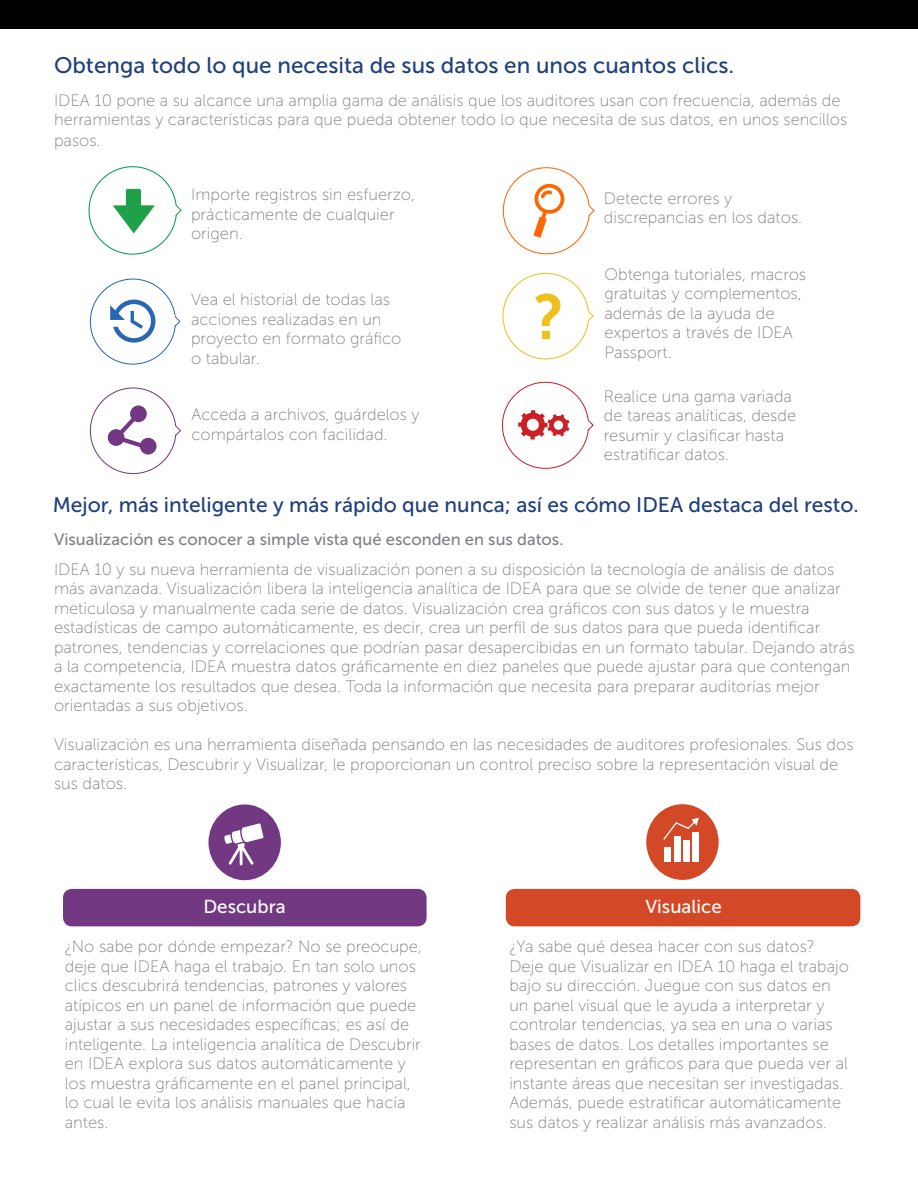
<style>
.page{position:relative;width:918px;height:1188px;background:#fff}
.page>*{position:absolute;margin:0;border:0;box-sizing:border-box;transform-origin:0 0}
.t1{font:22.5px "Museo Sans 500";color:#1f407b}
.t2{font:21px "Museo Sans 500";color:#1f407b}
.t3{font:18.75px "Museo Sans 500";color:#fffffe}
.t4{font:16.5px/19.5px "Museo Sans 100";color:#808285}
.t5{font:16.5px/19.5px "Museo Sans 100";color:#7f8184}
.t6{font:16.5px "Museo Sans 500";color:#808285}
</style>
<div class="page">
<svg style="left:175px;top:204px;width:6px;height:11px"></svg>
<svg style="left:113px;top:189px;width:42px;height:44px"></svg>
<svg style="left:589px;top:206px;width:5px;height:10px"></svg>
<div style="left:579px;top:204px;width:12px;height:13px;background:#fff;border-radius:50%"></div>
<svg style="left:533px;top:183px;width:32px;height:55px"></svg>
<svg style="left:588px;top:311px;width:5px;height:10px"></svg>
<div style="left:578px;top:310px;width:12px;height:12px;background:#fff;border-radius:50%"></div>
<div style="left:542px;top:331px;width:8px;height:8px;background:#eec01b"></div>
<svg style="left:535px;top:293px;width:25px;height:33px"></svg>
<svg style="left:588px;top:420px;width:5px;height:10px"></svg>
<div style="left:578px;top:419px;width:12px;height:12px;background:#fff;border-radius:50%"></div>
<svg style="left:518px;top:410px;width:52px;height:29px"></svg>
<div style="left:0;top:0;width:918px;height:29px;background:#010000"></div>
<div style="left:63px;top:889px;width:364px;height:37px;background:#733882;border-radius:9px"></div>
<div style="left:506px;top:889px;width:354px;height:37px;background:#d34927;border-radius:9px"></div>
<div style="left:646px;top:804px;width:73px;height:76px;background:#d34927;border-radius:50%"></div>
<div style="left:665px;top:847px;width:6px;height:15px;background:#fff"></div>
<div style="left:683px;top:840px;width:7px;height:22px;background:#fff"></div>
<div style="left:692px;top:832px;width:7px;height:30px;background:#fff"></div>
<div style="left:674px;top:836px;width:6px;height:26px;background:#fff"></div>
<svg style="left:663px;top:818px;width:36px;height:22px"></svg>
<div style="left:208px;top:804px;width:73px;height:76px;background:#733882;border-radius:50%"></div>
<svg style="left:224px;top:823px;width:40px;height:42px"></svg>
<div style="left:158px;top:410px;width:15px;height:18px;background:#814c8e"></div>
<img style="left:90px;top:388px;width:86px;height:86px;border-radius:43px">
<div style="left:165px;top:424px;width:12px;height:13px;background:#fff;border-radius:50%"></div>
<svg style="left:173px;top:424px;width:8px;height:11px"></svg>
<svg style="left:174px;top:315px;width:6px;height:11px"></svg>
<svg style="left:110px;top:300px;width:46px;height:43px"></svg>
<div style="left:108px;top:429px;width:16px;height:17px;background:#733882;border-radius:50%"></div>
<svg style="left:140px;top:438px;width:17px;height:17px"></svg>
<svg style="left:111px;top:402px;width:43px;height:51px"></svg>
<h1 class="t1" style="left:54px;top:53px;width:682px">Obtenga todo lo que necesita de sus datos en unos cuantos clics.</h1>
<p class="t4" style="left:54px;top:90px;width:795px">IDEA 10 pone a su alcance una amplia gama de análisis que los auditores usan con frecuencia, además de herramientas y características para que pueda obtener todo lo que necesita de sus datos, en unos sencillos</p>
<p class="t4" style="left:54px;top:131px;width:48px">pasos.</p>
<p class="t5" style="left:191px;top:185px;width:225px">Importe registros sin esfuerzo, prácticamente de cualquier origen.</p>
<p class="t4" style="left:604px;top:188px;width:200px">Detecte errores y discrepancias en los datos.</p>
<p class="t4" style="left:191px;top:290px;width:212px">Vea el historial de todas las acciones realizadas en un proyecto en formato gráfico o tabular.</p>
<p class="t4" style="left:191px;top:405px;width:230px">Acceda a archivos, guárdelos y compártalos con facilidad.</p>
<p class="t5" style="left:605px;top:265px;width:203px">Obtenga tutoriales, macros gratuitas y complementos, además de la ayuda de expertos a través de IDEA<br>Passport.</p>
<p class="t5" style="left:604px;top:386px;width:194px">Realice una gama variada de tareas analíticas, desde resumir y clasificar hasta estratificar datos.</p>
<p class="t2" style="left:53px;top:494px;width:808px">Mejor, más inteligente y más rápido que nunca; así es cómo IDEA destaca del resto.</p>
<p class="t6" style="left:54px;top:530px;width:511px">Visualización es conocer a simple vista qué esconden en sus datos.</p>
<p class="t4" style="left:54px;top:560px;width:802px">IDEA 10 y su nueva herramienta de visualización ponen a su disposición la tecnología de análisis de datos más avanzada. Visualización libera la inteligencia analítica de IDEA para que se olvide de tener que analizar meticulosa y manualmente cada serie de datos. Visualización crea gráficos con sus datos y le muestra estadísticas de campo automáticamente, es decir, crea un perfil de sus datos para que pueda identificar patrones, tendencias y correlaciones que podrían pasar desapercibidas en un formato tabular. Dejando atrás a la competencia, IDEA muestra datos gráficamente en diez paneles que puede ajustar para que contengan exactamente los resultados que desea. Toda la información que necesita para preparar auditorías mejor orientadas a sus objetivos.</p>
<p class="t4" style="left:54px;top:735px;width:801px">Visualización es una herramienta diseñada pensando en las necesidades de auditores profesionales. Sus dos características, Descubrir y Visualizar, le proporcionan un control preciso sobre la representación visual de sus datos.</p>
<p class="t3" style="left:203px;top:896px;width:84px">Descubra</p>
<p class="t3" style="left:645px;top:896px;width:78px">Visualice</p>
<p class="t4" style="left:65px;top:937px;width:359px">¿No sabe por dónde empezar? No se preocupe, deje que IDEA haga el trabajo. En tan solo unos clics descubrirá tendencias, patrones y valores atípicos en un panel de información que puede ajustar a sus necesidades específicas; es así de inteligente. La inteligencia analítica de Descubrir en IDEA explora sus datos automáticamente y los muestra gráficamente en el panel principal, lo cual le evita los análisis manuales que hacía antes.</p>
<p class="t4" style="left:509px;top:937px;width:341px">¿Ya sabe qué desea hacer con sus datos?<br>Deje que Visualizar en IDEA 10 haga el trabajo bajo su dirección. Juegue con sus datos en un panel visual que le ayuda a interpretar y controlar tendencias, ya sea en una o varias bases de datos. Los detalles importantes se representan en gráficos para que pueda ver al instante áreas que necesitan ser investigadas.<br>Además, puede estratificar automáticamente sus datos y realizar análisis más avanzados.</p>
</div>
